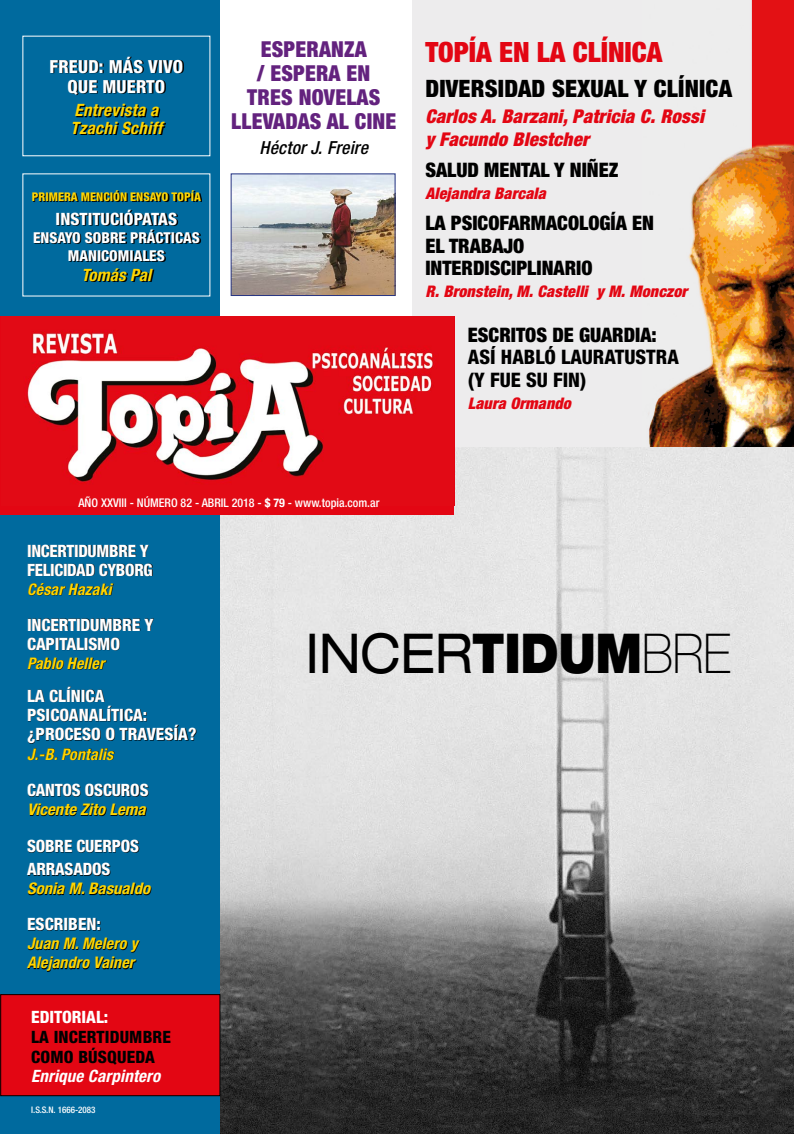
<style>
.page{position:relative;width:794px;height:1134px;background:#fff}
.page>*{position:absolute;margin:0;border:0;box-sizing:border-box;transform-origin:0 0}
.autormail{font:expanded 55px "Helvetica Neue";letter-spacing:-.01em;color:#000;scale:.9 1}
.t1{font:900 condensed 28px "Helvetica Neue";color:#e30613}
.t2{font:900 condensed 24px "Helvetica Neue";letter-spacing:.01em;color:#000}
.t3{font:900 condensed 22px/24px "Helvetica Neue";letter-spacing:.01em;color:#63227e;text-align:center}
.t4{font:900 condensed 20px/22.5px "Helvetica Neue";color:#000}
.t5{font:800 condensed 20px/22.5px "Helvetica Neue";color:#000}
.t6{font:italic 900 condensed 19px/23.5px "Helvetica Neue";letter-spacing:.01em;color:#e30613}
.t7{font:800 condensed 18px/20px "Helvetica Neue";letter-spacing:.01em;color:#fff;text-align:center}
.t8{font:italic 500 condensed 18px "Helvetica Neue";letter-spacing:.01em;color:#000}
.t9{font:800 condensed 17px/19.3px "Helvetica Neue";letter-spacing:-.01em;color:#fff}
.t10{font:italic 700 condensed 17px/18px "Helvetica Neue";letter-spacing:.02em;color:#ffd500}
.t11{font:800 condensed 17px/19.5px "Helvetica Neue";letter-spacing:.01em;color:#000}
.t12{font:italic 700 condensed 17px "Helvetica Neue";letter-spacing:.01em;color:#fff}
.t13{font:italic 700 condensed 16px/19.3px "Helvetica Neue";letter-spacing:.01em;color:#ffd500}
.t14{font:italic 900 condensed 16px "Helvetica Neue";letter-spacing:.01em;color:#e30613}
.t15{font:italic 700 condensed 16px "Helvetica Neue";letter-spacing:.01em;color:#ffd500;scale:1.05 1}
.t16{font:800 condensed 15px/18px "Helvetica Neue";color:#fff;text-align:center}
.t17{font:500 condensed 12px "Helvetica Neue";color:#fff}
.t18{font:800 condensed 12px "Helvetica Neue";color:#ffd500}
.t19{font:500 condensed 9px "Helvetica Neue";color:#fff}
.s1{font-weight:700}
.s2{font-weight:900;font-stretch:normal}
.s3{font-weight:100;font-stretch:normal}
</style>
<div class="page">
<img style="left:220px;top:447px;width:574px;height:687px">
<div style="left:0;top:0;width:220px;height:1134px;background:#006a9e"></div>
<div style="left:412px;top:0;width:230px;height:447px;background:#edeced"></div>
<img style="left:642px;top:0;width:152px;height:447px">
<div style="left:0;top:316px;width:454px;height:199px;background:#e30613"></div>
<img style="left:233px;top:175px;width:160px;height:119px">
<div style="left:231px;top:173px;width:164px;height:123px;border:1px solid #283583"></div>
<svg style="left:28px;top:545px;width:168px;height:427px"></svg>
<div style="left:1px;top:995px;width:219px;height:101px;background:#e30613"></div>
<div style="left:0;top:994px;width:220px;height:102px;border:1px solid #000"></div>
<img style="left:25px;top:330px;width:410px;height:154px">
<svg style="left:51px;top:57px;width:132px;height:78px"></svg>
<svg style="left:33px;top:191px;width:169px;height:91px"></svg>
<p class="t7" style="left:50px;top:56px;width:135px">FREUD: MÁS VIVO<br>QUE MUERTO</p>
<p class="t10" style="left:71px;top:101px;width:93px">Entrevista a<br>Tzachi Schiff</p>
<p class="t18" style="left:32px;top:190px;width:171px">PRIMERA MENCIÓN ENSAYO TOPÍA</p>
<p class="t9" style="left:56px;top:209px;width:123px">INSTITUCIÓPATAS</p>
<p class="t16" style="left:33px;top:228px;width:168px">ENSAYO SOBRE PRÁCTICAS<br>MANICOMIALES</p>
<p class="t10" style="left:81px;top:266px;width:71px">Tomás Pal</p>
<p class="t3" style="left:231px;top:37px;width:167px">ESPERANZA<br>/ ESPERA EN<br>TRES NOVELAS<br>LLEVADAS AL CINE</p>
<p class="t8" style="left:260px;top:137px;width:110px">Héctor J. Freire</p>
<p class="t1" style="left:425px;top:35px;width:239px">TOPÍA EN LA CLÍNICA</p>
<p class="t2" style="left:425px;top:73px;width:308px">DIVERSIDAD SEXUAL Y CLÍNICA</p>
<p class="t6" style="left:425px;top:104px;width:280px">Carlos A. Barzani, Patricia C. Rossi y Facundo Blestcher</p>
<p class="t4" style="left:425px;top:159px;width:194px">SALUD MENTAL Y NIÑEZ</p>
<p class="t14" style="left:425px;top:183px;width:122px">Alejandra Barcala</p>
<p class="t4" style="left:425px;top:211px;width:230px">LA PSICOFARMACOLOGÍA EN<br>EL TRABAJO<br>INTERDISCIPLINARIO</p>
<p class="t14" style="left:425px;top:281px;width:263px">R. Bronstein, M. Castelli y M. Monczor</p>
<p class="t4" style="left:468px;top:323px;width:190px">ESCRITOS DE GUARDIA:</p>
<p class="t5" style="left:468px;top:346px;width:212px">ASÍ HABLÓ LAURATUSTRA (Y FUE SU FIN)</p>
<p class="t14" style="left:468px;top:394px;width:105px">Laura Ormando</p>
<p class="t17" style="left:78px;top:496px;width:303px">AÑO XXVIII - NÚMERO 82 - ABRIL 2018 - <span class="s1">$ 79</span> - www.topia.com.ar</p>
<p class="t9" style="left:27px;top:541px;width:127px">INCERTIDUMBRE Y<br>FELICIDAD CYBORG</p>
<p class="t13" style="left:27px;top:580px;width:86px">César Hazaki</p>
<p class="t9" style="left:27px;top:615px;width:128px">INCERTIDUMBRE Y<br>CAPITALISMO</p>
<p class="t13" style="left:27px;top:654px;width:79px">Pablo Heller</p>
<p class="t9" style="left:27px;top:686px;width:171px">LA CLÍNICA<br>PSICOANALÍTICA: ¿PROCESO O TRAVESÍA?</p>
<p class="t13" style="left:27px;top:744px;width:88px">J.-B. Pontalis</p>
<p class="t9" style="left:27px;top:780px;width:123px">CANTOS OSCUROS</p>
<p class="t15" style="left:27px;top:800px;width:114px">Vicente Zito Lema</p>
<p class="t9" style="left:27px;top:834px;width:114px;line-height:23.3px">SOBRE CUERPOS<br>ARRASADOS</p>
<p class="t15" style="left:27px;top:879px;width:119px">Sonia M. Basualdo</p>
<p class="t9" style="left:27px;top:914px;width:76px">ESCRIBEN:</p>
<p class="t13" style="left:27px;top:933px;width:112px">Juan M. Melero y<br>Alejandro Vainer</p>
<p class="t9" style="left:31px;top:1007px;width:79px">EDITORIAL:</p>
<p class="t11" style="left:31px;top:1027px;width:141px">LA INCERTIDUMBRE<br>COMO BÚSQUEDA</p>
<p class="t12" style="left:31px;top:1066px;width:131px">Enrique Carpintero</p>
<p class="t19" style="left:31px;top:1104px;width:66px">I.S.S.N. 1666-2083</p>
<p class="autormail" style="left:305px;top:620px;width:474px">INCER<span class="s2">TIDUM</span><span class="s3">BRE</span></p>
</div>
